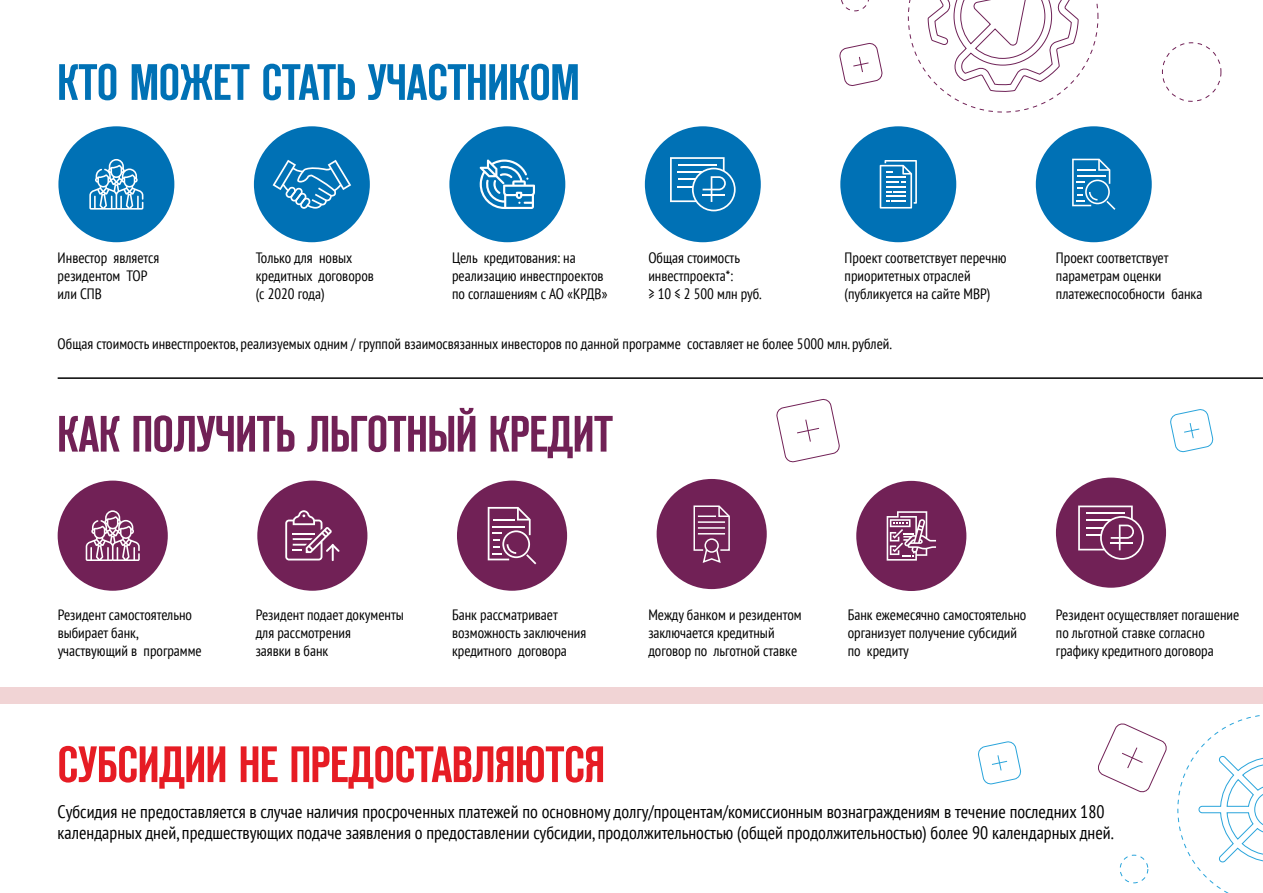
<style>
.page{position:relative;width:1263px;height:893px;background:#fff}
.page>*{position:absolute;margin:0;border:0;box-sizing:border-box;transform-origin:0 0}
.t1{font:51px "Reforma Grotesk Demi C";color:#e61c24}
.t2{font:51px "Reforma Grotesk Demi C";color:#712156}
.t3{font:51px "Reforma Grotesk Demi C";color:#0071b5}
.t4{font:condensed 18px/21.6px "PT Sans";color:#000}
.t5{font:condensed 15px/18px "PT Sans";color:#000}
</style>
<div class="page">
<div style="left:58px;top:126px;width:116px;height:116px;background:#0071b5;border-radius:50%"></div>
<div style="left:254px;top:126px;width:116px;height:116px;background:#0071b5;border-radius:50%"></div>
<div style="left:449px;top:126px;width:116px;height:116px;background:#0071b5;border-radius:50%"></div>
<div style="left:645px;top:126px;width:116px;height:116px;background:#0071b5;border-radius:50%"></div>
<div style="left:840px;top:126px;width:116px;height:116px;background:#0071b5;border-radius:50%"></div>
<div style="left:1036px;top:126px;width:116px;height:116px;background:#0071b5;border-radius:50%"></div>
<div style="left:0;top:687px;width:1263px;height:17px;background:#f1d4d5"></div>
<div style="left:58px;top:481px;width:110px;height:110px;background:#712156;border-radius:50%"></div>
<div style="left:257px;top:481px;width:110px;height:110px;background:#712156;border-radius:50%"></div>
<div style="left:457px;top:481px;width:110px;height:110px;background:#712156;border-radius:50%"></div>
<div style="left:657px;top:479px;width:110px;height:110px;background:#712156;border-radius:50%"></div>
<div style="left:856px;top:481px;width:110px;height:110px;background:#712156;border-radius:50%"></div>
<div style="left:1056px;top:478px;width:110px;height:110px;background:#712156;border-radius:50%"></div>
<svg style="left:841px;top:0;width:28px;height:11px"></svg>
<div style="left:1162px;top:42px;width:59px;height:60px;border:1px dashed #712156;border-radius:50%"></div>
<svg style="left:839px;top:43px;width:44px;height:43px"></svg>
<svg style="left:776px;top:399px;width:64px;height:64px"></svg>
<svg style="left:1098px;top:723px;width:69px;height:70px"></svg>
<svg style="left:908px;top:0;width:190px;height:112px"></svg>
<div style="left:1120px;top:855px;width:28px;height:28px;border:1px dashed #29a4db;border-radius:50%"></div>
<svg style="left:978px;top:741px;width:44px;height:44px"></svg>
<svg style="left:1170px;top:409px;width:44px;height:44px"></svg>
<svg style="left:1177px;top:715px;width:86px;height:178px"></svg>
<hr style="left:58px;top:377px;width:1205px;height:2px;background:#000">
<svg style="left:480px;top:159px;width:55px;height:50px"></svg>
<svg style="left:880px;top:160px;width:37px;height:49px"></svg>
<svg style="left:1072px;top:159px;width:43px;height:51px"></svg>
<svg style="left:488px;top:507px;width:48px;height:57px"></svg>
<svg style="left:273px;top:160px;width:78px;height:49px"></svg>
<svg style="left:89px;top:159px;width:54px;height:51px"></svg>
<svg style="left:86px;top:510px;width:54px;height:51px"></svg>
<svg style="left:670px;top:157px;width:66px;height:54px"></svg>
<svg style="left:1078px;top:506px;width:66px;height:54px"></svg>
<svg style="left:285px;top:510px;width:55px;height:51px"></svg>
<svg style="left:693px;top:505px;width:37px;height:58px"></svg>
<svg style="left:887px;top:511px;width:49px;height:50px"></svg>
<h1 class="t3" style="left:58px;top:55px;width:523px">КТО МОЖЕТ СТАТЬ УЧАСТНИКОМ</h1>
<p class="t5" style="left:58px;top:248px;width:103px">Инвестор является резидентом ТОР или СПВ</p>
<p class="t5" style="left:256px;top:248px;width:120px">Только для новых кредитных договоров (с 2020 года)</p>
<p class="t5" style="left:452px;top:248px;width:157px">Цель кредитования: на реализацию инвестпроектов по соглашениям с АО «КРДВ»</p>
<p class="t5" style="left:648px;top:248px;width:115px">Общая стоимость инвестпроекта*:<br>≥ 10 ≤ 2 500 млн руб.</p>
<p class="t5" style="left:845px;top:248px;width:163px">Проект соответствует перечню приоритетных отраслей (публикуется на сайте МВР)</p>
<p class="t5" style="left:1056px;top:248px;width:148px">Проект соответствует параметрам оценки платежеспособности банка</p>
<p class="t5" style="left:58px;top:334px;width:836px">Общая стоимость инвестпроектов, реализуемых одним / группой взаимосвязанных инвесторов по данной программе составляет не более 5000 млн. рублей.</p>
<h1 class="t2" style="left:58px;top:406px;width:557px">КАК ПОЛУЧИТЬ ЛЬГОТНЫЙ КРЕДИТ</h1>
<p class="t5" style="left:58px;top:606px;width:146px">Резидент самостоятельно выбирает банк, участвующий в программе</p>
<p class="t5" style="left:256px;top:606px;width:150px">Резидент подает документы для рассмотрения<br>заявки в банк</p>
<p class="t5" style="left:452px;top:606px;width:136px">Банк рассматривает возможность заключения кредитного договора</p>
<p class="t5" style="left:648px;top:606px;width:155px">Между банком и резидентом заключается кредитный договор по льготной ставке</p>
<p class="t5" style="left:848px;top:606px;width:180px">Банк ежемесячно самостоятельно организует получение субсидий по кредиту</p>
<p class="t5" style="left:1056px;top:606px;width:185px">Резидент осуществляет погашение по льготной ставке согласно графику кредитного договора</p>
<h1 class="t1" style="left:58px;top:737px;width:549px">СУБСИДИИ НЕ ПРЕДОСТАВЛЯЮТСЯ</h1>
<p class="t4" style="left:58px;top:800px;width:1057px">Субсидия не предоставляется в случае наличия просроченных платежей по основному долгу/процентам/комиссионным вознаграждениям в течение последних 180 календарных дней, предшествующих подаче заявления о предоставлении субсидии, продолжительностью (общей продолжительностью) более 90 календарных дней.</p>
</div>
